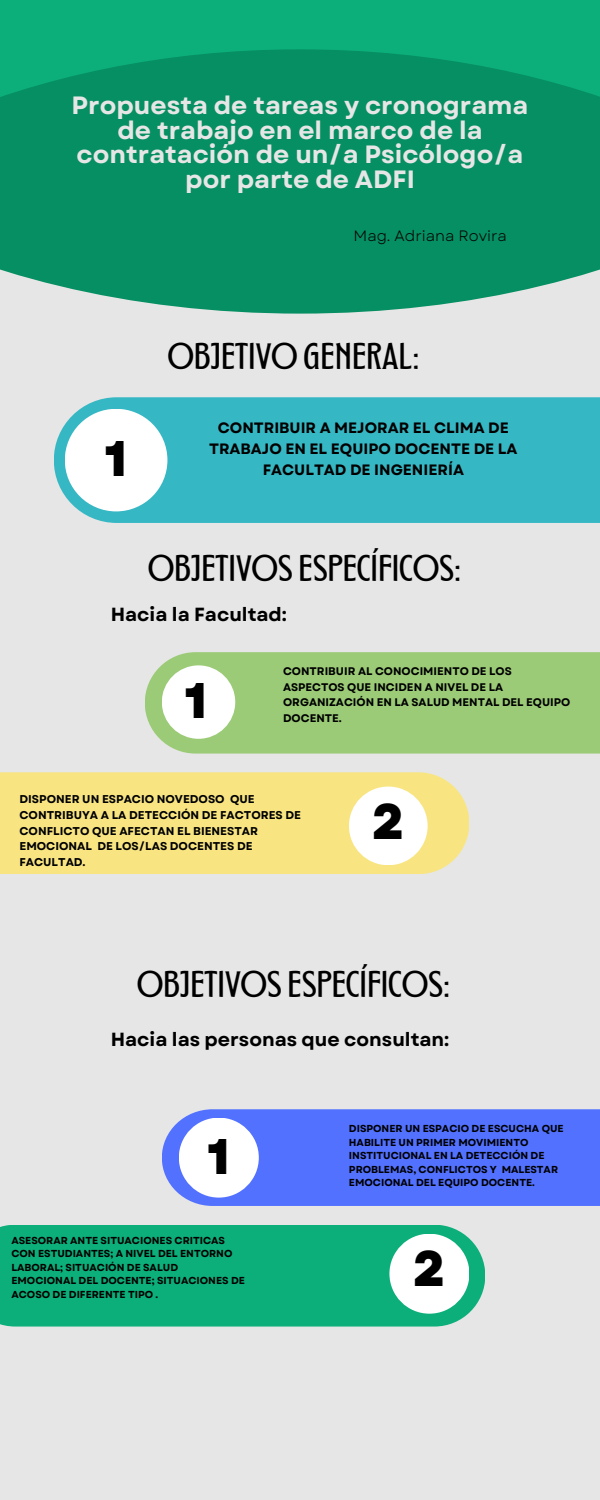
<style>
.page{position:relative;width:600px;height:1500px;background:#e6e6e6}
.page>*{position:absolute;margin:0;border:0;box-sizing:border-box;transform-origin:0 0}
.t1{font:800 50px "Garet";color:#000}
.t2{font:30px "Montagna LTD";color:#000}
.t3{font:700 25px/24.8px "Garet";color:#e6e6e6;text-align:center}
.t4{font:700 19px "Garet";color:#000}
.t5{font:700 15px/21px "Garet";color:#000;text-align:center}
.t6{font:15px "Garet";color:#000}
.t7{font:700 11.3px/15.8px "Garet";color:#000}
.t8{font:700 11px/15.4px "Garet";color:#000}
.t9{font:700 10.1px/13.5px "Garet";color:#000}
</style>
<div class="page">
<div style="left:54px;top:397px;width:546px;height:126px;background:#36b7c4"></div>
<div style="left:145px;top:652px;width:455px;height:102px;background:#9bcb76"></div>
<div style="left:0;top:772px;width:469px;height:102px;background:#f8e582"></div>
<div style="left:65px;top:409px;width:102px;height:102px;background:#fff;border-radius:50%"></div>
<div style="left:349px;top:787px;width:79px;height:78px;background:#fff;border-radius:50%"></div>
<div style="left:162px;top:665px;width:73px;height:74px;background:#fff;border-radius:50%"></div>
<div style="left:0;top:0;width:600px;height:314px;background:#068f62"></div>
<svg style="left:0;top:0;width:600px;height:97px;fill:#0caf7a"></svg>
<div style="left:162px;top:1109px;width:438px;height:97px;background:#5271ff"></div>
<div style="left:179px;top:1118px;width:80px;height:80px;background:#fff;border-radius:50%"></div>
<div style="left:0;top:1225px;width:485px;height:102px;background:#0caf7a"></div>
<div style="left:389px;top:1234px;width:80px;height:80px;background:#fff;border-radius:50%"></div>
<p class="t3" style="left:72px;top:93px;width:458px">Propuesta de tareas y cronograma de trabajo en el marco de la contratación de un/a Psicólogo/a por parte de ADFI</p>
<p class="t6" style="left:354px;top:225px;width:155px">Mag. Adriana Rovira</p>
<p class="t1" style="left:105px;top:423px;width:24px">1</p>
<p class="t2" style="left:168px;top:342px;width:253px">OBJETIVO GENERAL:</p>
<p class="t5" style="left:209px;top:417px;width:310px">CONTRIBUIR A MEJORAR EL CLIMA DE<br>TRABAJO EN EL EQUIPO DOCENTE DE LA<br>FACULTAD DE INGENIERÍA</p>
<p class="t2" style="left:148px;top:554px;width:315px">OBJETIVOS ESPECÍFICOS:</p>
<p class="t4" style="left:111px;top:600px;width:178px">Hacia la Facultad:</p>
<p class="t1" style="left:185px;top:665px;width:24px">1</p>
<p class="t8" style="left:283px;top:664px;width:289px">CONTRIBUIR AL CONOCIMIENTO DE LOS<br>ASPECTOS QUE INCIDEN A NIVEL DE LA<br>ORGANIZACIÓN EN LA SALUD MENTAL DEL EQUIPO<br>DOCENTE.</p>
<p class="t7" style="left:19px;top:791px;width:283px">DISPONER UN ESPACIO NOVEDOSO QUE<br>CONTRIBUYA A LA DETECCIÓN DE FACTORES DE<br>CONFLICTO QUE AFECTAN EL BIENESTAR<br>EMOCIONAL DE LOS/LAS DOCENTES DE<br>FACULTAD.</p>
<p class="t1" style="left:372px;top:785px;width:34px">2</p>
<p class="t2" style="left:137px;top:971px;width:315px">OBJETIVOS ESPECÍFICOS:</p>
<p class="t4" style="left:111px;top:1025px;width:340px">Hacia las personas que consultan:</p>
<p class="t1" style="left:208px;top:1120px;width:24px">1</p>
<p class="t9" style="left:11px;top:1234px;width:235px">ASESORAR ANTE SITUACIONES CRITICAS CON ESTUDIANTES; A NIVEL DEL ENTORNO LABORAL; SITUACIÓN DE SALUD EMOCIONAL DEL DOCENTE; SITUACIONES DE ACOSO DE DIFERENTE TIPO .</p>
<p class="t9" style="left:349px;top:1122px;width:216px">DISPONER UN ESPACIO DE ESCUCHA QUE<br>HABILITE UN PRIMER MOVIMIENTO<br>INSTITUCIONAL EN LA DETECCIÓN DE<br>PROBLEMAS, CONFLICTOS Y MALESTAR<br>EMOCIONAL DEL EQUIPO DOCENTE.</p>
<p class="t1" style="left:413px;top:1232px;width:34px">2</p>
</div>
